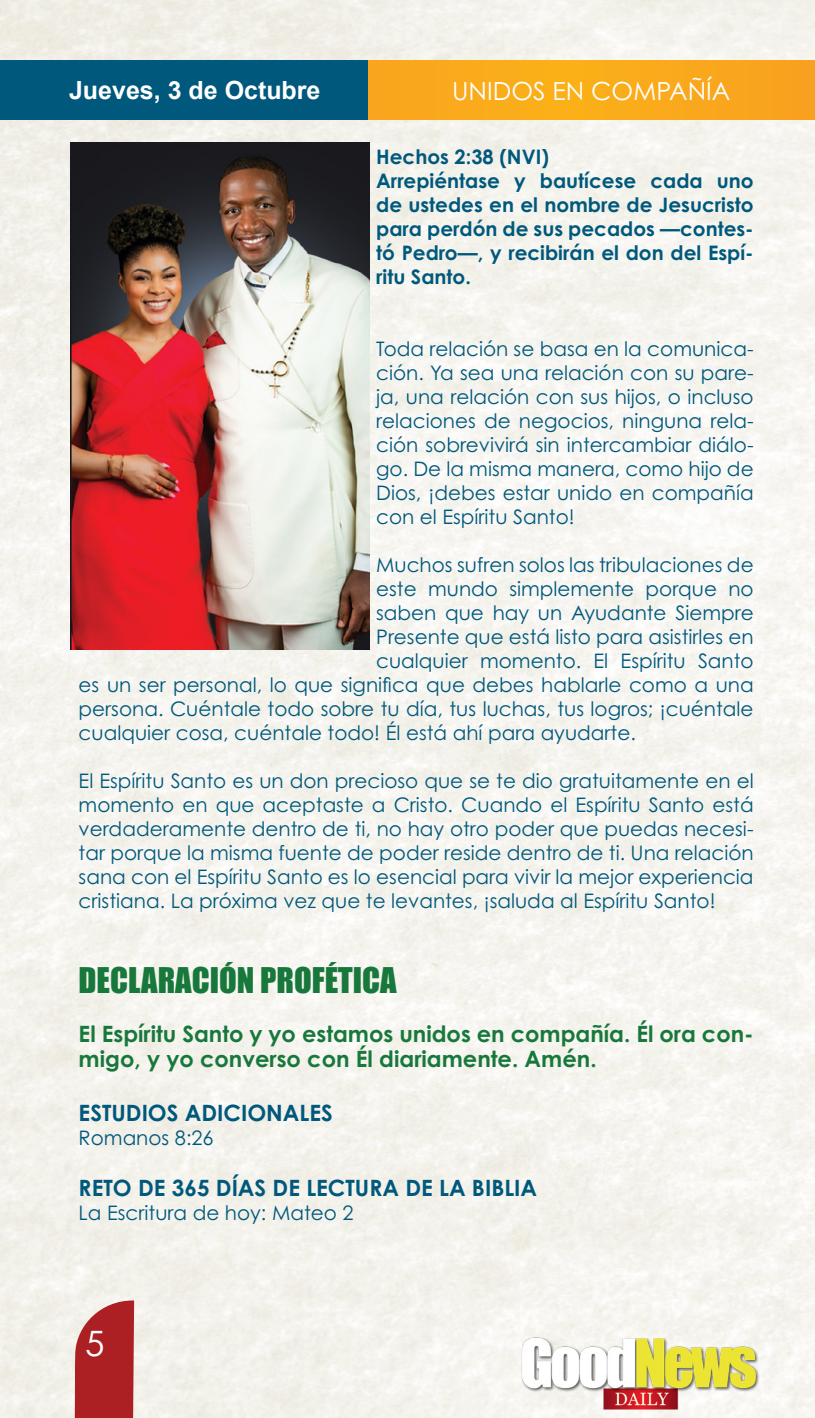
<style>
.page{position:relative;width:815px;height:1418px;background:#fff}
.page>*{position:absolute;margin:0;border:0;box-sizing:border-box;transform-origin:0 0}
.t1{font:35px "Century Gothic Pro";color:#fff}
.t2{font:32.5px "Impact";color:#18783c}
.t3{font:700 25px "Arial";color:#fff}
.t4{font:25px "Century Gothic Pro";color:#fff}
.t5{font:700 22.5px/25px "Century Gothic Pro";color:#18783c}
.t6{font:700 22.5px "Century Gothic Pro";color:#00587c}
.t7{font:20px/24px "Century Gothic Pro";color:#00587c;text-align:justify}
.t8{font:700 20px/24px "Century Gothic Pro";color:#00587c;text-align:justify}
</style>
<div class="page">
<img style="left:0;top:0;width:815px;height:1417px">
<div style="left:139px;top:60px;width:676px;height:60px;background:#faa91c"></div>
<div style="left:0;top:60px;width:368px;height:60px;background:#00587c"></div>
<svg style="left:73px;top:1300px;width:61px;height:117px;background:#b53c3e"></svg>
<img style="left:516px;top:1335px;width:245px;height:76px">
<img style="left:71px;top:142px;width:299px;height:508px">
<p class="t3" style="left:69px;top:74px;width:253px">Jueves, 3 de Octubre</p>
<p class="t4" style="left:452px;top:75px;width:280px">UNIDOS EN COMPAÑÍA</p>
<p class="t8" style="left:376px;top:144px;width:174px">Hechos 2:38 (NVI)</p>
<p class="t8" style="left:376px;top:168px;width:379px">Arrepiéntase y bautícese cada uno de ustedes en el nombre de Jesucristo para perdón de sus pecados —contes&shy;tó Pedro—, y recibirán el don del Espí&shy;ritu Santo.</p>
<p class="t7" style="left:376px;top:336px;width:379px">Toda relación se basa en la comunica&shy;ción. Ya sea una relación con su pare&shy;ja, una relación con sus hijos, o incluso relaciones de negocios, ninguna rela&shy;ción sobrevivirá sin intercambiar diálo&shy;go. De la misma manera, como hijo de Dios, ¡debes estar unido en compañía con el Espíritu Santo!</p>
<p class="t7" style="left:376px;top:552px;width:379px">Muchos sufren solos las tribulaciones de</p>
<p class="t7" style="left:376px;top:576px;width:379px">este mundo simplemente porque no</p>
<p class="t7" style="left:376px;top:600px;width:379px">saben que hay un Ayudante Siempre</p>
<p class="t7" style="left:376px;top:624px;width:379px">Presente que está listo para asistirles en</p>
<p class="t7" style="left:376px;top:648px;width:379px">cualquier momento. El Espíritu Santo</p>
<p class="t7" style="left:79px;top:672px;width:677px">es un ser personal, lo que significa que debes hablarle como a una</p>
<p class="t7" style="left:79px;top:696px;width:676px">persona. Cuéntale todo sobre tu día, tus luchas, tus logros; ¡cuéntale</p>
<p class="t7" style="left:79px;top:720px;width:559px">cualquier cosa, cuéntale todo! Él está ahí para ayudarte.</p>
<p class="t7" style="left:79px;top:768px;width:677px">El Espíritu Santo es un don precioso que se te dio gratuitamente en el momento en que aceptaste a Cristo. Cuando el Espíritu Santo está verdaderamente dentro de ti, no hay otro poder que puedas necesi&shy;tar porque la misma fuente de poder reside dentro de ti. Una relación sana con el Espíritu Santo es lo esencial para vivir la mejor experiencia cristiana. La próxima vez que te levantes, ¡saluda al Espíritu Santo!</p>
<p class="t2" style="left:79px;top:954px;width:320px">DECLARACIÓN PROFÉTICA</p>
<p class="t5" style="left:79px;top:1020px;width:676px">El Espíritu Santo y yo estamos unidos en compañía. Él ora con&shy;migo, y yo converso con Él diariamente. Amén.</p>
<p class="t6" style="left:79px;top:1098px;width:256px">ESTUDIOS ADICIONALES</p>
<p class="t7" style="left:79px;top:1125px;width:137px">Romanos 8:26</p>
<p class="t6" style="left:79px;top:1173px;width:460px">RETO DE 365 DÍAS DE LECTURA DE LA BIBLIA</p>
<p class="t7" style="left:79px;top:1200px;width:276px">La Escritura de hoy: Mateo 2</p>
<h1 class="t1" style="left:85px;top:1322px;width:21px">5</h1>
</div>
